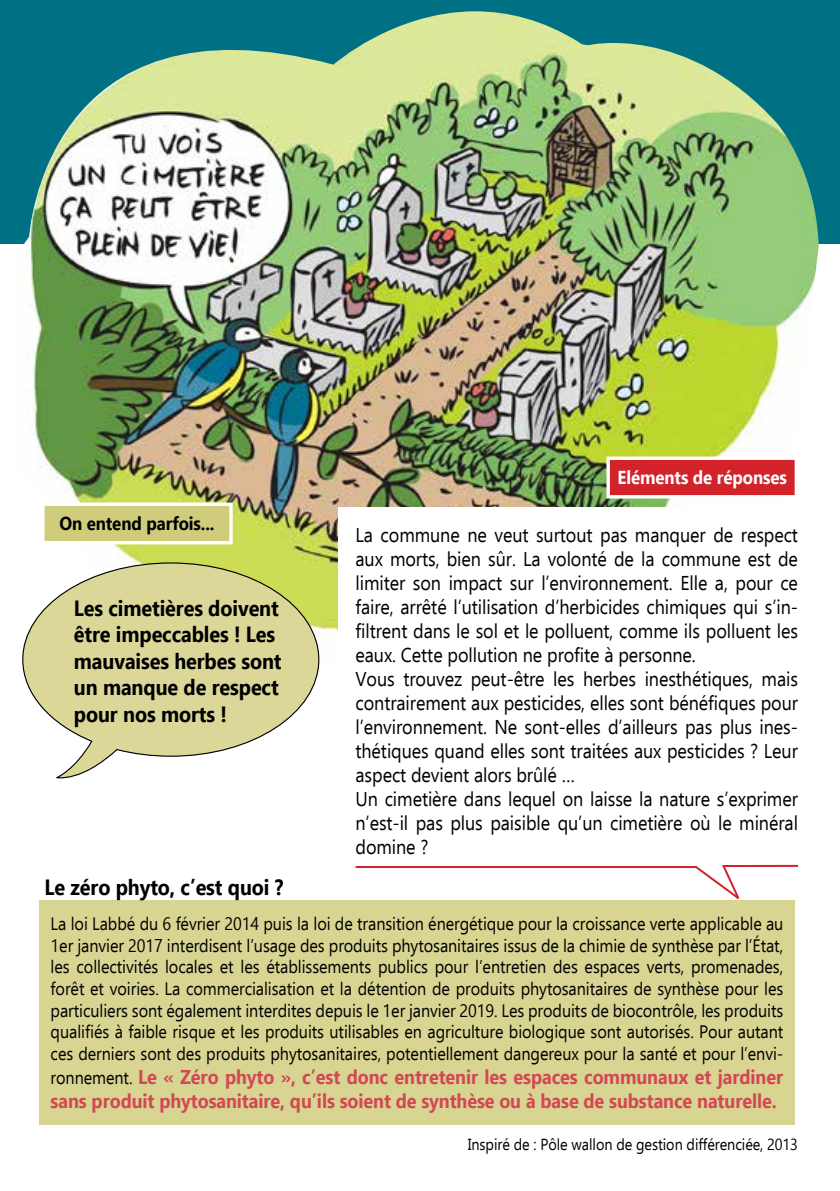
<style>
.page{position:relative;width:840px;height:1191px;background:#fff}
.page>*{position:absolute;margin:0;border:0;box-sizing:border-box;transform-origin:0 0}
.t1{font:700 22px/26.4px "Ebrima";letter-spacing:-.005em;color:#000;scale:.9 1}
.t2{font:20px/24px "Ebrima";letter-spacing:-.005em;color:#000;scale:.9 1}
.t3{font:700 20px/24px "Ebrima";letter-spacing:-.005em;color:#d24855;scale:.9 1}
.t4{font:700 18.8px "Ebrima";letter-spacing:-.005em;color:#fff;scale:.9 1}
.t5{font:700 18.8px "Ebrima";letter-spacing:-.005em;color:#000;scale:.9 1}
.t6{font:18px/21.6px "Ebrima";letter-spacing:-.005em;color:#000;text-align:justify;scale:.9 1}
.t7{font:16px "Ebrima";letter-spacing:-.005em;color:#000;scale:.9 1}
.s1{font-weight:400;font-size:18px;color:#000}
</style>
<div class="page">
<div style="left:0;top:0;width:839px;height:244px;background:#007184"></div>
<img style="left:24px;top:11px;width:794px;height:621px">
<div style="left:338px;top:507px;width:480px;height:185px;background:#fff"></div>
<svg style="left:22px;top:562px;width:298px;height:217px"></svg>
<svg style="left:355px;top:864px;width:443px;height:40px"></svg>
<div style="left:39px;top:900px;width:755px;height:224px;background:#d8d592"></div>
<div style="left:608px;top:458px;width:187px;height:39px;background:#d2232a"></div>
<div style="left:606px;top:456px;width:191px;height:42px;border:3px solid #fff"></div>
<div style="left:43px;top:504px;width:188px;height:39px;background:#cfcd7b"></div>
<div style="left:41px;top:502px;width:191px;height:42px;border:3px solid #fff"></div>
<p class="t5" style="left:59px;top:510px;width:174px">On entend parfois...</p>
<p class="t1" style="left:74px;top:594px;width:232px">Les cimetières doivent être impeccables ! Les mauvaises herbes sont un manque de respect pour nos morts !</p>
<p class="t1" style="left:44px;top:873px;width:267px">Le zéro phyto, c’est quoi ?</p>
<p class="t4" style="left:617px;top:464px;width:190px">Eléments de réponses</p>
<p class="t2" style="left:355px;top:522px;width:493px">La commune ne veut surtout pas manquer de respect aux morts, bien sûr. La volonté de la commune est de limiter son impact sur l’environnement. Elle a, pour ce faire, arrêté l’utilisation d’herbicides chimiques qui s’in&shy;filtrent dans le sol et le polluent, comme ils polluent les eaux. Cette pollution ne profite à personne.<br>Vous trouvez peut-être les herbes inesthétiques, mais contrairement aux pesticides, elles sont bénéfiques pour l’environnement. Ne sont-elles d’ailleurs pas plus ines&shy;thétiques quand elles sont traitées aux pesticides ? Leur aspect devient alors brûlé …<br>Un cimetière dans lequel on laisse la nature s’exprimer n’est-il pas plus paisible qu’un cimetière où le minéral domine ?</p>
<p class="t6" style="left:51px;top:912px;width:815px">La loi Labbé du 6 février 2014 puis la loi de transition énergétique pour la croissance verte applicable au 1er janvier 2017 interdisent l’usage des produits phytosanitaires issus de la chimie de synthèse par l’État, les collectivités locales et les établissements publics pour l’entretien des espaces verts, promenades, forêt et voiries. La commercialisation et la détention de produits phytosanitaires de synthèse pour les particuliers sont également interdites depuis le 1er janvier 2019. Les produits de biocontrôle, les produits qualifiés à faible risque et les produits utilisables en agriculture biologique sont autorisés. Pour autant ces derniers sont des produits phytosanitaires, potentiellement dangereux pour la santé et pour l’envi-</p>
<p class="t3" style="left:51px;top:1064px;width:815px"><span class="s1">ronnement.</span> Le « Zéro phyto », c’est donc entretenir les espaces communaux et jardiner sans produit phytosanitaire, qu’ils soient de synthèse ou à base de substance naturelle.</p>
<p class="t7" style="left:467px;top:1132px;width:368px">Inspiré de : Pôle wallon de gestion différenciée, 2013</p>
</div>
